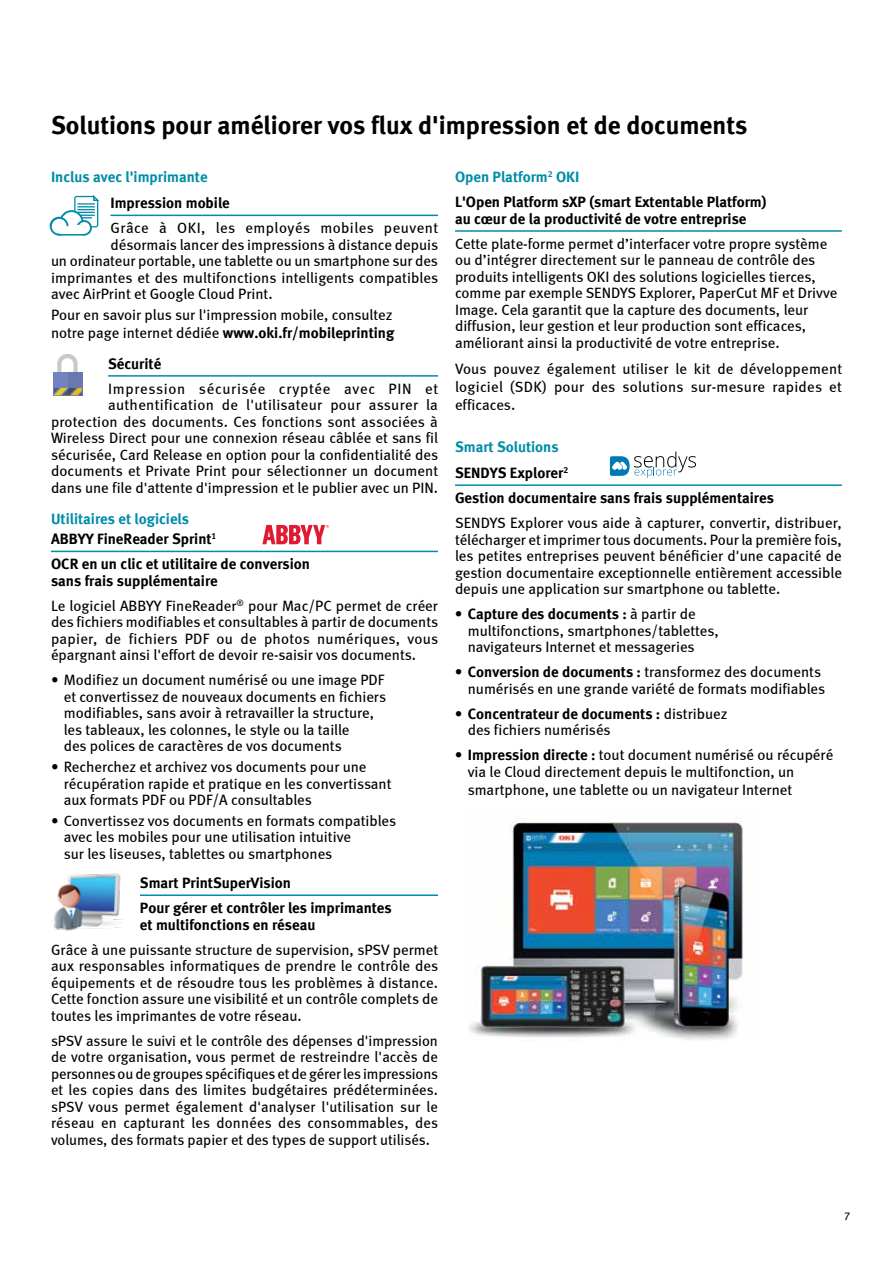
<style>
.page{position:relative;width:893px;height:1263px;background:#fff}
.page>*{position:absolute;margin:0;border:0;box-sizing:border-box;transform-origin:0 0}
.t1{font:25.5px "Meta Bold LF";color:#000}
.t2{font:15px/16.5px "Meta Book LF";color:#000}
.t3{font:15px/25.3px "Meta Bold LF";color:#000}
.t4{font:15px/20.7px "Meta Bold LF";color:#008da8}
.t5{font:15px "Meta Book LF";letter-spacing:.03em;color:#000}
.t6{font:11.25px "Meta Book LF";color:#000}
.s1{font-family:"Meta Book LF"}
.s2{color:#000}
.s3{color:#008da8}
.s4{font-family:"Meta Bold LF"}
</style>
<div class="page">
<hr style="left:110px;top:215px;width:328px;height:1px;background:#008da8">
<hr style="left:108px;top:375px;width:330px;height:2px;background:#008da8">
<hr style="left:51px;top:551px;width:387px;height:1px;background:#008da8">
<hr style="left:140px;top:894px;width:298px;height:2px;background:#008da8">
<svg style="left:262px;top:525px;width:67px;height:19px"></svg>
<hr style="left:455px;top:230px;width:387px;height:2px;background:#008da8">
<hr style="left:455px;top:484px;width:387px;height:2px;background:#008da8">
<svg style="left:610px;top:452px;width:86px;height:26px"></svg>
<img style="left:469px;top:817px;width:274px;height:223px">
<img style="left:51px;top:873px;width:72px;height:58px">
<div style="left:58px;top:223px;width:27px;height:13px;border:4px solid #008da8"></div>
<svg style="left:51px;top:218px;width:17px;height:17px"></svg>
<div style="left:50px;top:217px;width:18px;height:19px;border:2px solid #008da8;border-radius:50%"></div>
<div style="left:76px;top:220px;width:16px;height:16px;border:2px solid #008da8;border-radius:50%"></div>
<div style="left:60px;top:225px;width:25px;height:9px;background:#fff"></div>
<svg style="left:49px;top:195px;width:50px;height:33px"></svg>
<svg style="left:57px;top:353px;width:21px;height:20px"></svg>
<div style="left:53px;top:373px;width:30px;height:23px;background:#7383bf"></div>
<div style="left:68px;top:373px;width:15px;height:23px;background:#6879af"></div>
<svg style="left:54px;top:388px;width:28px;height:7px"></svg>
<h1 class="t1" style="left:51px;top:110px;width:698px">Solutions pour améliorer vos flux d'impression et de documents</h1>
<p class="t4" style="left:51px;top:166px;width:158px">Inclus avec l'imprimante</p>
<p class="t3" style="left:110px;top:190px;width:121px">Impression mobile</p>
<p class="t5" style="left:110px;top:219px;width:329px">Grâce à OKI, les employés mobiles peuvent</p>
<p class="t2" style="left:110px;top:236px;width:329px">désormais lancer des impressions à distance depuis</p>
<p class="t2" style="left:51px;top:253px;width:389px">un ordinateur portable, une tablette ou un smartphone sur des</p>
<p class="t2" style="left:51px;top:269px;width:389px">imprimantes et des multifonctions intelligents compatibles</p>
<p class="t2" style="left:51px;top:286px;width:223px">avec AirPrint et Google Cloud Print.</p>
<p class="t2" style="left:51px;top:306px;width:343px">Pour en savoir plus sur l'impression mobile, consultez</p>
<p class="t3" style="left:108px;top:317px;width:288px;line-height:30.8px;text-indent:-57px"><span class="s1">notre page internet dédiée</span> www.oki.fr/mobileprinting<br>Sécurité</p>
<p class="t2" style="left:51px;top:380px;width:389px;text-align:right">Impression sécurisée cryptée avec PIN et authentification de l'utilisateur pour assurer la protection des documents. Ces fonctions sont associées à Wireless Direct pour une connexion réseau câblée et sans fil sécurisée, Card Release en option pour la confidentialité des documents et Private Print pour sélectionner un document dans une file d'attente d'impression et le publier avec un PIN.</p>
<p class="t4" style="left:51px;top:508px;width:167px">Utilitaires et logiciels<br><span class="s2">ABBYY FineReader Sprint</span><sup>1</sup></p>
<p class="t3" style="left:51px;top:556px;width:261px;line-height:16.5px">OCR en un clic et utilitaire de conversion sans frais supplémentaire</p>
<p class="t2" style="left:51px;top:597px;width:389px;text-align:justify">Le logiciel ABBYY FineReader<sup>®</sup> pour Mac/PC permet de créer des fichiers modifiables et consultables à partir de documents papier, de fichiers PDF ou de photos numériques, vous épargnant ainsi l'effort de devoir re-saisir vos documents.</p>
<p class="t2" style="left:64px;top:672px;width:324px;text-indent:-13px">• Modifiez un document numérisé ou une image PDF et convertissez de nouveaux documents en fichiers modifiables, sans avoir à retravailler la structure, les tableaux, les colonnes, le style ou la taille<br>des polices de caractères de vos documents</p>
<p class="t2" style="left:64px;top:758px;width:329px;text-indent:-13px">• Recherchez et archivez vos documents pour une récupération rapide et pratique en les convertissant aux formats PDF ou PDF/A consultables</p>
<p class="t2" style="left:64px;top:812px;width:334px;text-indent:-13px">• Convertissez vos documents en formats compatibles avec les mobiles pour une utilisation intuitive<br>sur les liseuses, tablettes ou smartphones</p>
<p class="t3" style="left:140px;top:870px;width:253px">Smart PrintSuperVision<br>Pour gérer et contrôler les imprimantes</p>
<p class="t3" style="left:140px;top:911px;width:177px">et multifonctions en réseau</p>
<p class="t2" style="left:51px;top:941px;width:389px;text-align:justify">Grâce à une puissante structure de supervision, sPSV permet aux responsables informatiques de prendre le contrôle des équipements et de résoudre tous les problèmes à distance.<br>Cette fonction assure une visibilité et un contrôle complets de toutes les imprimantes de votre réseau.</p>
<p class="t2" style="left:51px;top:1032px;width:389px;text-align:justify">sPSV assure le suivi et le contrôle des dépenses d'impression de votre organisation, vous permet de restreindre l'accès de personnes ou de groupes spécifiques et de gérer les impressions et les copies dans des limites budgétaires prédéterminées. sPSV vous permet également d'analyser l'utilisation sur le réseau en capturant les données des consommables, des volumes, des formats papier et des types de support utilisés.</p>
<p class="t3" style="left:455px;top:163px;width:313px"><span class="s3">Open Platform</span><sup>2</sup> <span class="s3">OKI<br></span>L'Open Platform sXP (smart Extentable Platform)</p>
<p class="t3" style="left:455px;top:206px;width:293px">au cœur de la productivité de votre entreprise</p>
<p class="t2" style="left:455px;top:235px;width:384px">Cette plate-forme permet d’interfacer votre propre système ou d’intégrer directement sur le panneau de contrôle des produits intelligents OKI des solutions logicielles tierces, comme par exemple SENDYS Explorer, PaperCut MF et Drivve Image. Cela garantit que la capture des documents, leur diffusion, leur gestion et leur production sont efficaces, améliorant ainsi la productivité de votre entreprise.</p>
<p class="t2" style="left:455px;top:360px;width:389px;line-height:18px;text-align:justify">Vous pouvez également utiliser le kit de développement logiciel (SDK) pour des solutions sur-mesure rapides et efficaces.</p>
<p class="t3" style="left:455px;top:434px;width:320px"><span class="s3">Smart Solutions<br></span>SENDYS Explorer<sup>2<br></sup>Gestion documentaire sans frais supplémentaires</p>
<p class="t2" style="left:455px;top:514px;width:388px;text-align:justify">SENDYS Explorer vous aide à capturer, convertir, distribuer, télécharger et imprimer tous documents. Pour la première fois, les petites entreprises peuvent bénéficier d'une capacité de gestion documentaire exceptionnelle entièrement accessible depuis une application sur smartphone ou tablette.</p>
<p class="t3" style="left:455px;top:601px;width:242px">• Capture des documents : <span class="s1">à partir de</span></p>
<p class="t2" style="left:468px;top:622px;width:253px">multifonctions, smartphones/tablettes, navigateurs Internet et messageries</p>
<p class="t3" style="left:455px;top:659px;width:368px">• Conversion de documents : <span class="s1">transformez des documents</span></p>
<p class="t2" style="left:468px;top:680px;width:359px">numérisés en une grande variété de formats modifiables</p>
<p class="t3" style="left:455px;top:700px;width:274px">• Concentrateur de documents : <span class="s1">distribuez</span></p>
<p class="t2" style="left:468px;top:721px;width:144px">des fichiers numérisés</p>
<p class="t2" style="left:468px;top:746px;width:367px;text-indent:-13px"><span class="s4">• Impression directe :</span> tout document numérisé ou récupéré via le Cloud directement depuis le multifonction, un</p>
<p class="t2" style="left:468px;top:781px;width:326px">smartphone, une tablette ou un navigateur Internet</p>
<p class="t6" style="left:844px;top:1210px;width:8px">7</p>
</div>
